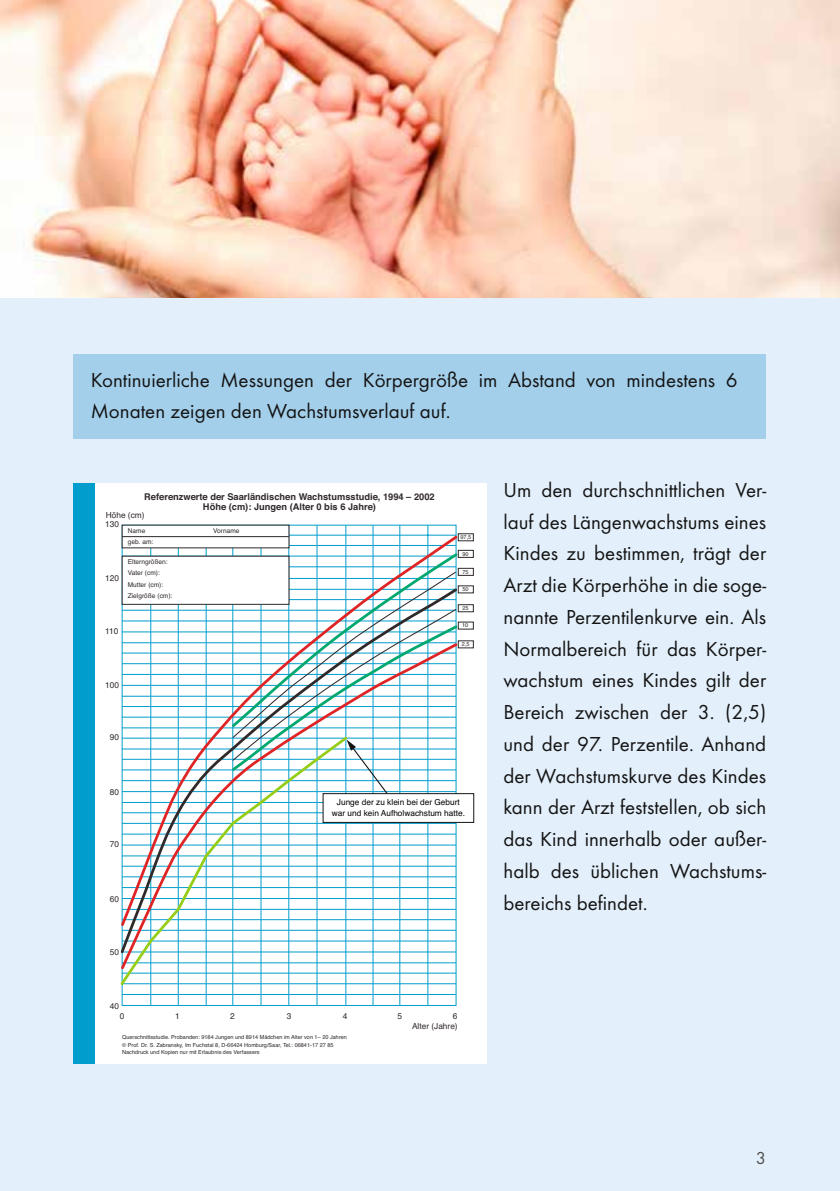
<style>
.page{position:relative;width:840px;height:1191px;background:#fff}
.page>*{position:absolute;margin:0;border:0;box-sizing:border-box;transform-origin:0 0}
.t1{font:21px/31.8px "Futura EF";color:#141414;text-align:justify}
.t2{font:18px "Futura EF";color:#4e4e4d}
.t3{font:700 9.2px/9.2px "Helvetica";color:#30292a;text-align:center}
.t4{font:8.4px/11px "Helvetica";color:#000;text-align:center}
.t5{font:8.4px "Helvetica";letter-spacing:-.005em;color:#30292a}
.t6{font:6.6px/11.4px "Helvetica";color:#30292a}
.t7{font:5.6px/7.4px "Helvetica";color:#30292a}
</style>
<div class="page">
<div style="left:0;top:0;width:839px;height:1191px;background:#e3effa"></div>
<img style="left:0;top:0;width:839px;height:298px">
<div style="left:74px;top:354px;width:691px;height:84px;background:#a3cfea"></div>
<div style="left:74px;top:483px;width:412px;height:580px;background:#fff"></div>
<div style="left:74px;top:483px;width:21px;height:580px;background:#009dcd"></div>
<hr style="left:122px;top:994px;width:334px;height:1px;background:#009dcd">
<hr style="left:122px;top:972px;width:334px;height:1px;background:#009dcd">
<hr style="left:150px;top:525px;width:1px;height:480px;background:#009dcd">
<hr style="left:206px;top:525px;width:1px;height:480px;background:#009dcd">
<hr style="left:260px;top:525px;width:1px;height:480px;background:#009dcd">
<hr style="left:316px;top:525px;width:1px;height:480px;background:#009dcd">
<hr style="left:372px;top:525px;width:1px;height:480px;background:#009dcd">
<hr style="left:178px;top:525px;width:1px;height:480px;background:#009dcd">
<hr style="left:232px;top:525px;width:1px;height:480px;background:#009dcd">
<hr style="left:288px;top:525px;width:1px;height:480px;background:#009dcd">
<hr style="left:345px;top:525px;width:1px;height:480px;background:#009dcd">
<hr style="left:399px;top:525px;width:1px;height:480px;background:#009dcd">
<hr style="left:427px;top:525px;width:1px;height:480px;background:#009dcd">
<svg style="left:349px;top:928px;width:108px;height:27px"></svg>
<svg style="left:121px;top:533px;width:338px;height:395px"></svg>
<div style="left:122px;top:525px;width:167px;height:23px;background:#fff"></div>
<hr style="left:122px;top:536px;width:167px;height:1px;background:#30292a">
<div style="left:458px;top:533px;width:15px;height:8px;background:#fff;border:1px solid #30292a"></div>
<svg style="left:458px;top:640px;width:15px;height:8px"></svg>
<div style="left:458px;top:604px;width:15px;height:8px;background:#fff;border:1px solid #30292a"></div>
<div style="left:458px;top:568px;width:15px;height:7px;background:#fff;border:1px solid #30292a"></div>
<div style="left:458px;top:550px;width:15px;height:7px;background:#fff;border:1px solid #30292a"></div>
<div style="left:122px;top:556px;width:167px;height:48px;background:#fff"></div>
<hr style="left:122px;top:983px;width:334px;height:1px;background:#009dcd">
<div style="left:323px;top:793px;width:150px;height:29px;background:#fff"></div>
<svg style="left:229px;top:571px;width:230px;height:224px"></svg>
<svg style="left:120px;top:734px;width:229px;height:253px"></svg>
<p class="t1" style="left:91px;top:364px;width:648px;line-height:31px">Kontinuierliche Messungen der Körpergröße im Abstand von mindestens 6<br>Monaten zeigen den Wachstumsverlauf auf.</p>
<p class="t3" style="left:144px;top:492px;width:292px">Referenzwerte der Saarländischen Wachstumsstudie, 1994 – 2002<br>Höhe (cm): Jungen (Alter 0 bis 6 Jahre)</p>
<p class="t5" style="left:106px;top:508px;width:40px">Höhe (cm)</p>
<p class="t5" style="left:105px;top:518px;width:15px">130</p>
<p class="t5" style="left:105px;top:571px;width:15px">120</p>
<p class="t6" style="left:128px;top:525px;width:19px">Name</p>
<p class="t6" style="left:213px;top:525px;width:28px">Vorname</p>
<p class="t6" style="left:128px;top:536px;width:27px">geb. am:</p>
<p class="t6" style="left:128px;top:556px;width:46px">Elterngrößen:<br>Vater (cm):<br>Mutter (cm):<br>Zielgröße (cm):</p>
<p class="t5" style="left:105px;top:624px;width:15px">110</p>
<p class="t5" style="left:105px;top:678px;width:15px">100</p>
<p class="t5" style="left:110px;top:731px;width:11px">90</p>
<p class="t5" style="left:110px;top:785px;width:11px">80</p>
<p class="t7" style="left:460px;top:533px;width:12px">97,5</p>
<p class="t7" style="left:462px;top:550px;width:8px">90</p>
<p class="t7" style="left:462px;top:568px;width:8px">75</p>
<p class="t7" style="left:462px;top:586px;width:8px">50</p>
<p class="t7" style="left:462px;top:604px;width:8px">25</p>
<p class="t7" style="left:462px;top:622px;width:8px">10</p>
<p class="t7" style="left:461px;top:641px;width:9px">2,5</p>
<p class="t5" style="left:110px;top:838px;width:11px">70</p>
<p class="t5" style="left:110px;top:892px;width:11px">60</p>
<p class="t5" style="left:110px;top:945px;width:11px">50</p>
<p class="t5" style="left:110px;top:999px;width:11px">40</p>
<p class="t4" style="left:331px;top:797px;width:135px">Junge der zu klein bei der Geburt war und kein Aufholwachstum hatte.</p>
<p class="t5" style="left:120px;top:1009px;width:6px">0</p>
<p class="t5" style="left:230px;top:1009px;width:6px">2</p>
<p class="t5" style="left:287px;top:1009px;width:6px">3</p>
<p class="t5" style="left:343px;top:1009px;width:6px">4</p>
<p class="t5" style="left:397px;top:1009px;width:6px">5</p>
<p class="t5" style="left:175px;top:1009px;width:6px">1</p>
<p class="t5" style="left:452px;top:1009px;width:6px">6</p>
<p class="t7" style="left:122px;top:1034px;width:226px">Querschnittsstudie. Probanden: 9184 Jungen und 8914 Mädchen im Alter von 1– 20 Jahren © Prof. Dr. S. Zabransky, Im Fuchstal 8, D-66424 Homburg/Saar, Tel.: 06841-17 27 85<br>Nachdruck und Kopien nur mit Erlaubnis des Verfassers</p>
<p class="t5" style="left:412px;top:1019px;width:47px">Alter (Jahre)</p>
<p class="t1" style="left:503px;top:474px;width:264px">Um den durchschnittlichen Ver&shy;lauf des Längenwachstums eines Kindes zu bestimmen, trägt der Arzt die Körperhöhe in die soge&shy;nannte Perzentilenkurve ein. Als Normalbereich für das Körper&shy;wachstum eines Kindes gilt der Bereich zwischen der 3. (2,5) und der 97. Perzentile. Anhand der Wachstumskurve des Kindes kann der Arzt feststellen, ob sich das Kind innerhalb oder außer&shy;halb des üblichen Wachstums&shy;bereichs befindet.</p>
<p class="t2" style="left:755px;top:1147px;width:12px">3</p>
</div>
